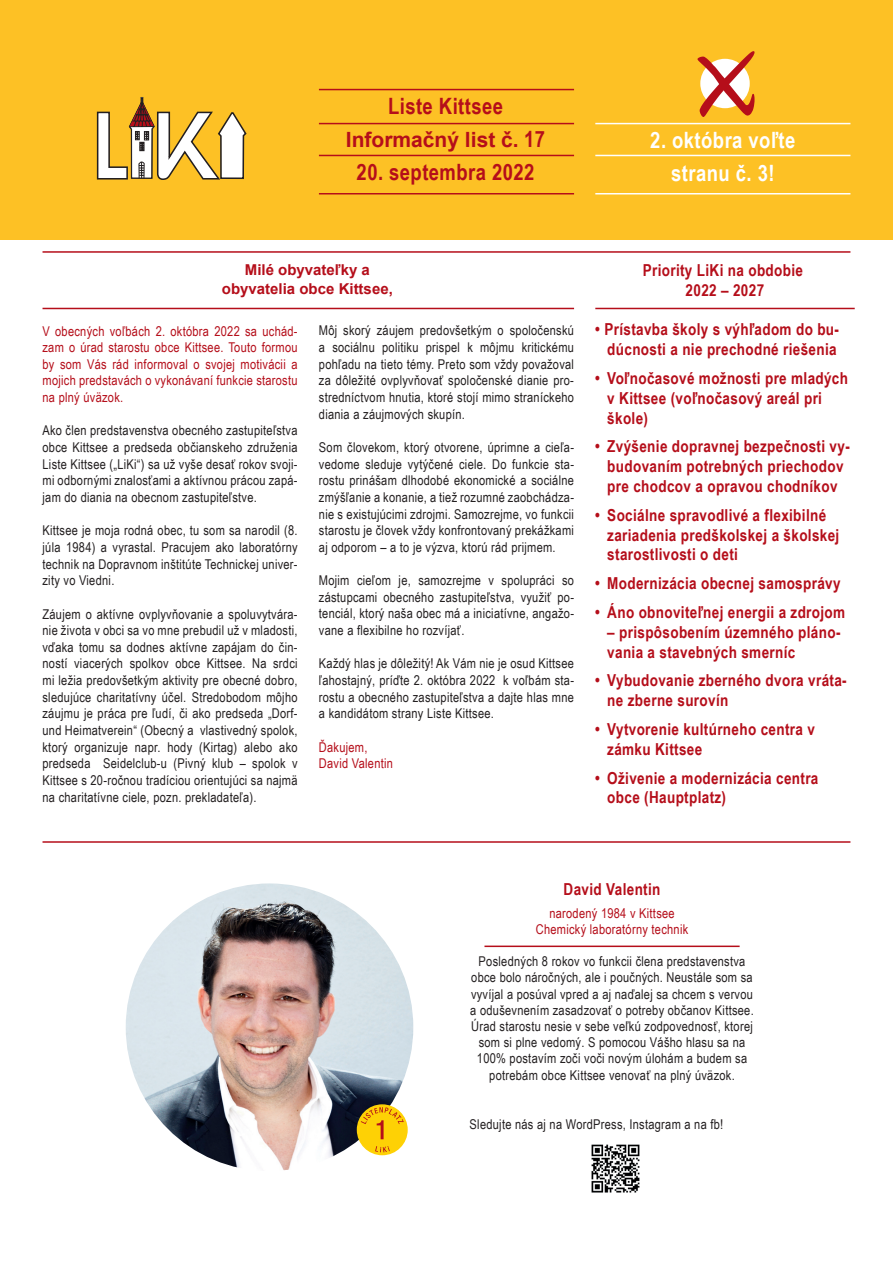
<style>
.page{position:relative;width:893px;height:1263px;background:#fff}
.page>*{position:absolute;margin:0;border:0;box-sizing:border-box;transform-origin:0 0}
.t1{font:700 22.5px "Arial Narrow";letter-spacing:.02em;color:#b50e1a}
.t2{font:700 22.5px/33px "Arial Narrow";letter-spacing:.02em;color:#fff;text-align:center}
.t3{font:700 21px "Arial";color:#b50e1a}
.t4{font:700 16.5px/19.8px "Arial Narrow";letter-spacing:.02em;color:#b50e1a}
.t5{font:700 15px/19.5px "Arial";color:#b50e1a;text-align:center}
.t6{font:13.5px/16.6px "Arial Narrow";letter-spacing:.02em;color:#231f20;text-align:justify}
.t7{font:13.5px/16.6px "Arial Narrow";letter-spacing:.02em;color:#b50e1a;text-align:center}
.s1{font-family:"Arial Narrow";font-size:22.5px}
</style>
<div class="page">
<div style="left:0;top:0;width:893px;height:239px;background:#fdc125"></div>
<hr style="left:484px;top:945px;width:256px;height:2px;background:#b50e1a">
<img style="left:126px;top:883px;width:287px;height:288px;border-radius:144px">
<div style="left:358px;top:1105px;width:49px;height:49px;background:#fed105;border-radius:50%"></div>
<div style="left:357px;top:1104px;width:51px;height:51px;border:2px solid #fed105;border-radius:50%"></div>
<svg style="left:375px;top:1146px;width:15px;height:6px"></svg>
<svg style="left:361px;top:1107px;width:43px;height:32px"></svg>
<hr style="left:43px;top:841px;width:807px;height:2px;background:#b50e1a">
<hr style="left:43px;top:308px;width:531px;height:1px;background:#b50e1a">
<hr style="left:595px;top:308px;width:260px;height:1px;background:#b50e1a">
<hr style="left:43px;top:251px;width:807px;height:2px;background:#b50e1a">
<hr style="left:319px;top:193px;width:255px;height:1px;background:#b50e1a">
<hr style="left:319px;top:155px;width:255px;height:1px;background:#b50e1a">
<hr style="left:319px;top:123px;width:255px;height:1px;background:#b50e1a">
<hr style="left:319px;top:89px;width:255px;height:1px;background:#b50e1a">
<svg style="left:697px;top:51px;width:58px;height:66px"></svg>
<hr style="left:595px;top:193px;width:255px;height:1px;background:#fff">
<hr style="left:595px;top:155px;width:255px;height:1px;background:#fff">
<hr style="left:595px;top:123px;width:255px;height:1px;background:#fff">
<svg style="left:96px;top:97px;width:151px;height:83px"></svg>
<img style="left:591px;top:1144px;width:49px;height:49px">
<h1 class="t1" style="left:388px;top:89px;width:117px">Liste Kittsee</h1>
<h2 class="t3" style="left:346px;top:126px;width:201px">Informačný list č. <span class="s1">17</span></h2>
<h1 class="t1" style="left:357px;top:155px;width:179px">20. septembra 2022</h1>
<h1 class="t2" style="left:650px;top:123px;width:147px">2. októbra voľte stranu č. 3!</h1>
<p class="t5" style="left:222px;top:260px;width:172px">Milé obyvateľky a obyvatelia obce Kittsee,</p>
<p class="t4" style="left:643px;top:259px;width:162px;text-align:center">Priority LiKi na obdobie<br>2022 – 2027</p>
<p class="t4" style="left:595px;top:319px;width:245px;text-align:center">• Prístavba školy s výhľadom do bu&shy;dúcnosti a nie prechodné riešenia</p>
<p class="t4" style="left:607px;top:367px;width:242px;text-indent:-12px">• Voľnočasové možnosti pre mladých v Kittsee (voľnočasový areál pri škole)</p>
<p class="t4" style="left:595px;top:436px;width:256px;text-align:center">• Zvýšenie dopravnej bezpečnosti vy&shy;budovaním potrebných priechodov pre chodcov a opravou chodníkov</p>
<p class="t4" style="left:607px;top:504px;width:234px;text-indent:-12px">• Sociálne spravodlivé a flexibilné zariadenia predškolskej a školskej starostlivosti o deti</p>
<p class="t4" style="left:595px;top:573px;width:247px">• Modernizácia obecnej samosprávy</p>
<p class="t4" style="left:595px;top:601px;width:251px">• Áno obnoviteľnej energii a zdrojom</p>
<p class="t4" style="left:607px;top:621px;width:235px">– prispôsobením územného pláno&shy;vania a stavebných smerníc</p>
<p class="t4" style="left:607px;top:670px;width:241px;text-indent:-12px">• Vybudovanie zberného dvora vráta&shy;ne zberne surovín</p>
<p class="t4" style="left:607px;top:718px;width:209px;text-indent:-12px">• Vytvorenie kultúrneho centra v zámku Kittsee</p>
<p class="t4" style="left:607px;top:767px;width:213px;text-indent:-12px">• Oživenie a modernizácia centra obce (Hauptplatz)</p>
<p class="t6" style="left:319px;top:322px;width:257px">Môj skorý záujem predovšetkým o spoločenskú a sociálnu politiku prispel k môjmu kritickému pohľadu na tieto témy. Preto som vždy považoval za dôležité ovplyvňovať spoločenské dianie pro&shy;stredníctvom hnutia, ktoré stojí mimo straníckeho diania a záujmových skupín.</p>
<p class="t6" style="left:319px;top:438px;width:257px">Som človekom, ktorý otvorene, úprimne a cieľa&shy;vedome sleduje vytýčené ciele. Do funkcie sta&shy;rostu prinášam dlhodobé ekonomické a sociálne zmýšľanie a konanie, a tiež rozumné zaobchádza&shy;nie s existujúcimi zdrojmi. Samozrejme, vo funkcii starostu je človek vždy konfrontovaný prekážkami aj odporom – a to je výzva, ktorú rád prijmem.</p>
<p class="t6" style="left:319px;top:572px;width:257px">Mojim cieľom je, samozrejme v spolupráci so zástupcami obecného zastupiteľstva, využiť po&shy;tenciál, ktorý naša obec má a iniciatívne, angažo&shy;vane a flexibilne ho rozvíjať.</p>
<p class="t6" style="left:319px;top:655px;width:257px">Každý hlas je dôležitý! Ak Vám nie je osud Kittsee ľahostajný, príďte 2. októbra 2022 k voľbám sta&shy;rostu a obecného zastupiteľstva a dajte hlas mne a kandidátom strany Liste Kittsee.</p>
<p class="t7" style="left:319px;top:738px;width:76px;text-align:left">Ďakujem,<br>David Valentin</p>
<p class="t7" style="left:43px;top:322px;width:257px;text-align:justify">V obecných voľbách 2. októbra 2022 sa uchád&shy;zam o úrad starostu obce Kittsee. Touto formou by som Vás rád informoval o svojej motivácii a mojich predstavách o vykonávaní funkcie starostu na plný úväzok.</p>
<p class="t6" style="left:43px;top:422px;width:257px">Ako člen predstavenstva obecného zastupiteľstva obce Kittsee a predseda občianskeho združenia Liste Kittsee („LiKi“) sa už vyše desať rokov svoji&shy;mi odbornými znalosťami a aktívnou prácou zapá&shy;jam do diania na obecnom zastupiteľstve.</p>
<p class="t6" style="left:43px;top:522px;width:257px">Kittsee je moja rodná obec, tu som sa narodil (8. júla 1984) a vyrastal. Pracujem ako laboratórny technik na Dopravnom inštitúte Technickej univer&shy;zity vo Viedni.</p>
<p class="t6" style="left:43px;top:605px;width:257px">Záujem o aktívne ovplyvňovanie a spoluvytvára&shy;nie života v obci sa vo mne prebudil už v mladosti, vďaka tomu sa dodnes aktívne zapájam do čin&shy;ností viacerých spolkov obce Kittsee. Na srdci mi ležia predovšetkým aktivity pre obecné dobro, sledujúce charitatívny účel. Stredobodom môjho záujmu je práca pre ľudí, či ako predseda „Dorf&shy;und Heimatverein“ (Obecný a vlastivedný spolok, ktorý organizuje napr. hody (Kirtag) alebo ako predseda Seidelclub-u (Pivný klub – spolok v Kittsee s 20-ročnou tradíciou orientujúci sa najmä na charitatívne ciele, pozn. prekladateľa).</p>
<p class="t4" style="left:564px;top:879px;width:98px">David Valentin</p>
<p class="t7" style="left:536px;top:904px;width:154px;line-height:16.2px">narodený 1984 v Kittsee<br>Chemický laboratórny technik</p>
<p class="t6" style="left:470px;top:953px;width:285px;line-height:16.2px;text-align:center">Posledných 8 rokov vo funkcii člena predstavenstva obce bolo náročných, ale i poučných. Neustále som sa vyvíjal a posúval vpred a aj naďalej sa chcem s vervou a oduševnením zasadzovať o potreby občanov Kittsee.<br>Úrad starostu nesie v sebe veľkú zodpovednosť, ktorej som si plne vedomý. S pomocou Vášho hlasu sa na 100% postavím zoči voči novým úlohám a budem sa potrebám obce Kittsee venovať na plný úväzok.</p>
<p class="t6" style="left:470px;top:1115px;width:255px">Sledujte nás aj na WordPress, Instagram a na fb!</p>
</div>
